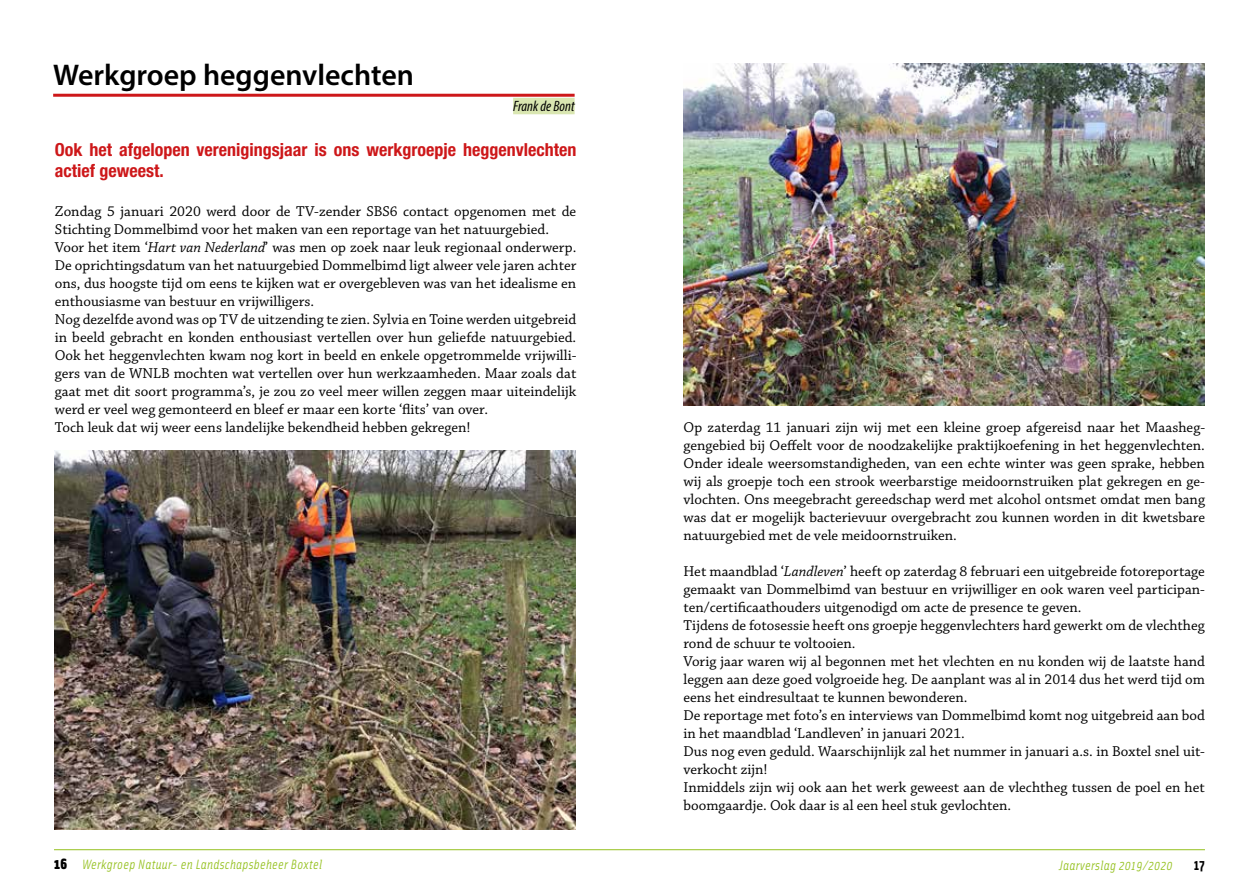
<style>
.page{position:relative;width:1259px;height:893px;background:#fff}
.page>*{position:absolute;margin:0;border:0;box-sizing:border-box;transform-origin:0 0}
.t1{font:600 30px "Myriad Pro";color:#000}
.t2{font:700 condensed 18px/21.6px "Helvetica Neue LT Std";color:#cd1719}
.t3{font:15px/18px "Chaparral Pro";color:#000}
.t4{font:italic condensed 15px "Myriad Pro";color:#000}
.t5{font:700 15px "Solex OT";color:#000}
.t6{font:italic 13.5px "Solex OT";letter-spacing:.02em;color:#95c11f}
.s1{font-style:italic}
.s2{font-weight:900;font-style:normal;font-size:15px;color:#000}
</style>
<div class="page">
<hr style="left:54px;top:849px;width:1151px;height:1px;background:#95c11f">
<hr style="left:53px;top:94px;width:521px;height:3px;background:#cd1719">
<div style="left:513px;top:98px;width:61px;height:16px;background:#d9e6b1"></div>
<img style="left:54px;top:450px;width:521px;height:379px">
<img style="left:683px;top:63px;width:522px;height:342px">
<h1 class="t1" style="left:53px;top:56px;width:362px">Werkgroep heggenvlechten</h1>
<p class="t4" style="left:513px;top:97px;width:63px">Frank de Bont</p>
<p class="t2" style="left:55px;top:138px;width:523px">Ook het afgelopen verenigingsjaar is ons werkgroepje heggenvlechten actief geweest.</p>
<p class="t3" style="left:55px;top:203px;width:523px">Zondag 5 januari 2020 werd door de TV-zender SBS6 contact opgenomen met de Stichting Dommelbimd voor het maken van een reportage van het natuurgebied.<br>Voor het item ‘<span class="s1">Hart van Nederland</span>’ was men op zoek naar leuk regionaal onderwerp.<br>De oprichtingsdatum van het natuurgebied Dommelbimd ligt alweer vele jaren achter ons, dus hoogste tijd om eens te kijken wat er overgebleven was van het idealisme en enthousiasme van bestuur en vrijwilligers.<br>Nog dezelfde avond was op TV de uitzending te zien. Sylvia en Toine werden uitgebreid in beeld gebracht en konden enthousiast vertellen over hun geliefde natuurgebied.<br>Ook het heggenvlechten kwam nog kort in beeld en enkele opgetrommelde vrijwilli&shy;gers van de WNLB mochten wat vertellen over hun werkzaamheden. Maar zoals dat gaat met dit soort programma’s, je zou zo veel meer willen zeggen maar uiteindelijk werd er veel weg gemonteerd en bleef er maar een korte ‘flits’ van over.<br>Toch leuk dat wij weer eens landelijke bekendheid hebben gekregen!</p>
<p class="t3" style="left:683px;top:419px;width:523px;text-align:justify">Op zaterdag 11 januari zijn wij met een kleine groep afgereisd naar het Maasheg&shy;gengebied bij Oeffelt voor de noodzakelijke praktijkoefening in het heggenvlechten.<br>Onder ideale weersomstandigheden, van een echte winter was geen sprake, hebben wij als groepje toch een strook weerbarstige meidoornstruiken plat gekregen en ge&shy;vlochten. Ons meegebracht gereedschap werd met alcohol ontsmet omdat men bang was dat er mogelijk bacterievuur overgebracht zou kunnen worden in dit kwetsbare natuurgebied met de vele meidoornstruiken.</p>
<p class="t3" style="left:683px;top:563px;width:523px">Het maandblad ‘<span class="s1">Landleven</span>’ heeft op zaterdag 8 februari een uitgebreide fotoreportage gemaakt van Dommelbimd van bestuur en vrijwilliger en ook waren veel participan&shy;ten/certificaathouders uitgenodigd om acte de presence te geven.<br>Tijdens de fotosessie heeft ons groepje heggenvlechters hard gewerkt om de vlechtheg rond de schuur te voltooien.<br>Vorig jaar waren wij al begonnen met het vlechten en nu konden wij de laatste hand leggen aan deze goed volgroeide heg. De aanplant was al in 2014 dus het werd tijd om eens het eindresultaat te kunnen bewonderen.<br>De reportage met foto’s en interviews van Dommelbimd komt nog uitgebreid aan bod in het maandblad ‘Landleven’ in januari 2021.<br>Dus nog even geduld. Waarschijnlijk zal het nummer in januari a.s. in Boxtel snel uit&shy;verkocht zijn!<br>Inmiddels zijn wij ook aan het werk geweest aan de vlechtheg tussen de poel en het boomgaardje. Ook daar is al een heel stuk gevlochten.</p>
<p class="t6" style="left:54px;top:856px;width:270px"><span class="s2">16</span> Werkgroep Natuur- en Landschapsbeheer Boxtel</p>
<p class="t6" style="left:1059px;top:857px;width:115px">Jaarverslag 2019/2020</p>
<p class="t5" style="left:1194px;top:855px;width:13px">17</p>
</div>
